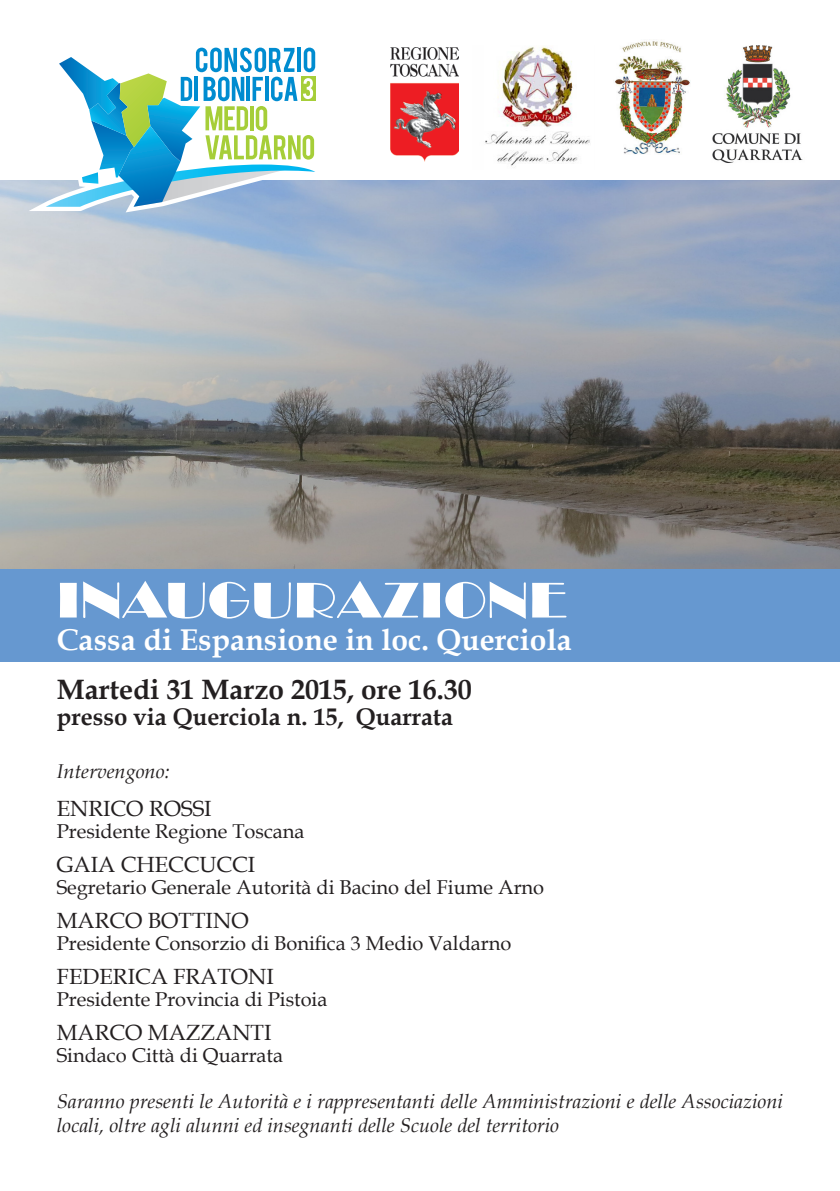
<style>
.page{position:relative;width:840px;height:1191px;background:#fff}
.page>*{position:absolute;margin:0;border:0;box-sizing:border-box;transform-origin:0 0}
.t1{font:52px "Broadway";letter-spacing:.01em;color:#fff;scale:1.08 1}
.t2{font:700 30px "Book Antiqua";color:#fff}
.t3{font:700 28px "Book Antiqua";color:#231f20}
.t4{font:700 24px "Book Antiqua";color:#231f20}
.t5{font:22px "Book Antiqua";color:#231f20}
.t6{font:20px "Book Antiqua";color:#231f20}
.t7{font:italic 20px/24px "Book Antiqua";color:#231f20}
</style>
<div class="page">
<img style="left:712px;top:45px;width:91px;height:118px">
<img style="left:0;top:180px;width:839px;height:389px">
<div style="left:0;top:569px;width:839px;height:93px;background:#6698d0"></div>
<svg style="left:29px;top:47px;width:307px;height:165px"></svg>
<svg style="left:46px;top:48px;width:269px;height:159px"></svg>
<img style="left:390px;top:48px;width:68px;height:114px">
<img style="left:615px;top:41px;width:74px;height:113px">
<img style="left:485px;top:46px;width:105px;height:120px">
<p class="t1" style="left:57px;top:570px;width:473px">INAUGURAZIONE</p>
<p class="t2" style="left:57px;top:619px;width:516px">Cassa di Espansione in loc. Querciola</p>
<p class="t3" style="left:57px;top:670px;width:416px">Martedi 31 Marzo 2015, ore 16.30</p>
<p class="t4" style="left:57px;top:700px;width:397px">presso via Querciola n. 15, Quarrata</p>
<p class="t7" style="left:57px;top:759px;width:114px">Intervengono:</p>
<p class="t5" style="left:57px;top:793px;width:156px">ENRICO ROSSI</p>
<p class="t6" style="left:57px;top:817px;width:249px">Presidente Regione Toscana</p>
<p class="t5" style="left:57px;top:849px;width:200px">GAIA CHECCUCCI</p>
<p class="t6" style="left:57px;top:873px;width:488px">Segretario Generale Autorità di Bacino del Fiume Arno</p>
<p class="t5" style="left:57px;top:905px;width:193px">MARCO BOTTINO</p>
<p class="t6" style="left:57px;top:929px;width:456px">Presidente Consorzio di Bonifica 3 Medio Valdarno</p>
<p class="t5" style="left:57px;top:961px;width:218px">FEDERICA FRATONI</p>
<p class="t6" style="left:57px;top:985px;width:272px">Presidente Provincia di Pistoia</p>
<p class="t5" style="left:57px;top:1017px;width:216px">MARCO MAZZANTI</p>
<p class="t6" style="left:57px;top:1041px;width:228px">Sindaco Città di Quarrata</p>
<p class="t7" style="left:57px;top:1089px;width:727px">Saranno presenti le Autorità e i rappresentanti delle Amministrazioni e delle Associazioni locali, oltre agli alunni ed insegnanti delle Scuole del territorio</p>
</div>
